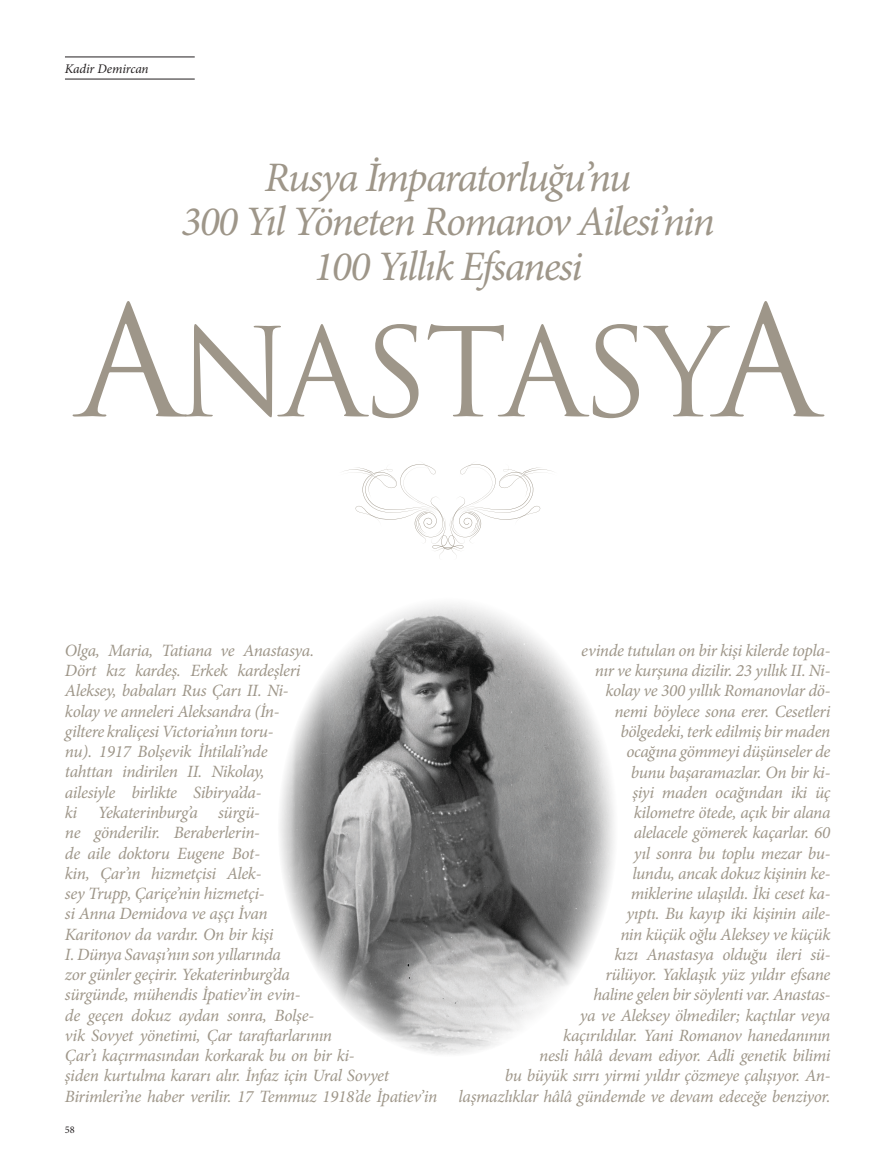
<style>
.page{position:relative;width:894px;height:1170px;background:#fff}
.page>*{position:absolute;margin:0;border:0;box-sizing:border-box;transform-origin:0 0}
.t1{font:500 120px "Trajan";letter-spacing:-.035em;color:#9e9689}
.t2{font:italic 42px/44.2px "Minion Pro";letter-spacing:-.045em;color:#9e9689;text-align:center}
.t3{font:italic 17.25px/20.2px "Minion Pro";letter-spacing:-.02em;color:#9e9689}
.t4{font:italic 13.2px "Minion Pro";letter-spacing:-.015em;color:#231f20}
.t5{font:10.35px "Minion Pro";color:#231f20}
.s1{font-size:150px}
</style>
<div class="page">
<hr style="left:65px;top:79px;width:130px;height:1px;background:#231f20">
<hr style="left:65px;top:57px;width:130px;height:1px;background:#231f20">
<svg style="left:280px;top:604px;width:334px;height:450px"></svg>
<svg style="left:343px;top:464px;width:210px;height:93px"></svg>
<p class="t4" style="left:65px;top:59px;width:85px">Kadir Demircan</p>
<h2 class="t2" style="left:181px;top:156px;width:535px">Rusya İmparatorluğu’nu<br>300 Yıl Yöneten Romanov Ailesi’nin<br>100 Yıllık Efsanesi</h2>
<h1 class="t1" style="left:77px;top:300px;width:743px"><span class="s1">A</span>NASTASY<span class="s1">A</span></h1>
<p class="t3" style="left:65px;top:640px;width:373px">Olga, Maria, Tatiana ve Anastasya.<br>Dört kız kardeş. Erkek kardeşleri<br>Aleksey, babaları Rus Çarı II. Ni-<br>kolay ve anneleri Aleksandra (İn-<br>giltere kraliçesi Victoria’nın toru-<br>nu). 1917 Bolşevik İhtilali’nde<br>tahttan indirilen II. Nikolay,<br>ailesiyle birlikte Sibirya’da-<br>ki Yekaterinburg’a sürgü-<br>ne gönderilir. Beraberlerin-<br>de aile doktoru Eugene Bot-<br>kin, Çar’ın hizmetçisi Alek-<br>sey Trupp, Çariçe’nin hizmetçi-<br>si Anna Demidova ve aşçı İvan<br>Karitonov da vardır. On bir kişi<br>I. Dünya Savaşı’nın son yıllarında<br>zor günler geçirir. Yekaterinburg’da<br>sürgünde, mühendis İpatiev’in evin-<br>de geçen dokuz aydan sonra, Bolşe-<br>vik Sovyet yönetimi, Çar taraftarlarının<br>Çar’ı kaçırmasından korkarak bu on bir ki-<br>şiden kurtulma kararı alır. İnfaz için Ural Sovyet Birimleri’ne haber verilir. 17 Temmuz 1918’de İpatiev’in</p>
<p class="t3" style="left:458px;top:640px;width:373px;text-align:right">evinde tutulan on bir kişi kilerde topla-<br>nır ve kurşuna dizilir. 23 yıllık II. Ni-<br>kolay ve 300 yıllık Romanovlar dö-<br>nemi böylece sona erer. Cesetleri<br>bölgedeki, terk edilmiş bir maden<br>ocağına gömmeyi düşünseler de<br>bunu başaramazlar. On bir ki-<br>şiyi maden ocağından iki üç<br>kilometre ötede, açık bir alana<br>alelacele gömerek kaçarlar. 60<br>yıl sonra bu toplu mezar bu-<br>lundu, ancak dokuz kişinin ke-<br>miklerine ulaşıldı. İki ceset ka-<br>yıptı. Bu kayıp iki kişinin aile-<br>nin küçük oğlu Aleksey ve küçük<br>kızı Anastasya olduğu ileri sü-<br>rülüyor. Yaklaşık yüz yıldır efsane<br>haline gelen bir söylenti var. Anastas-<br>ya ve Aleksey ölmediler; kaçtılar veya<br>kaçırıldılar. Yani Romanov hanedanının<br>nesli hâlâ devam ediyor. Adli genetik bilimi<br>bu büyük sırrı yirmi yıldır çözmeye çalışıyor. An&shy;laşmazlıklar hâlâ gündemde ve devam edeceğe benziyor.</p>
<p class="t5" style="left:65px;top:1122px;width:11px">58</p>
</div>
